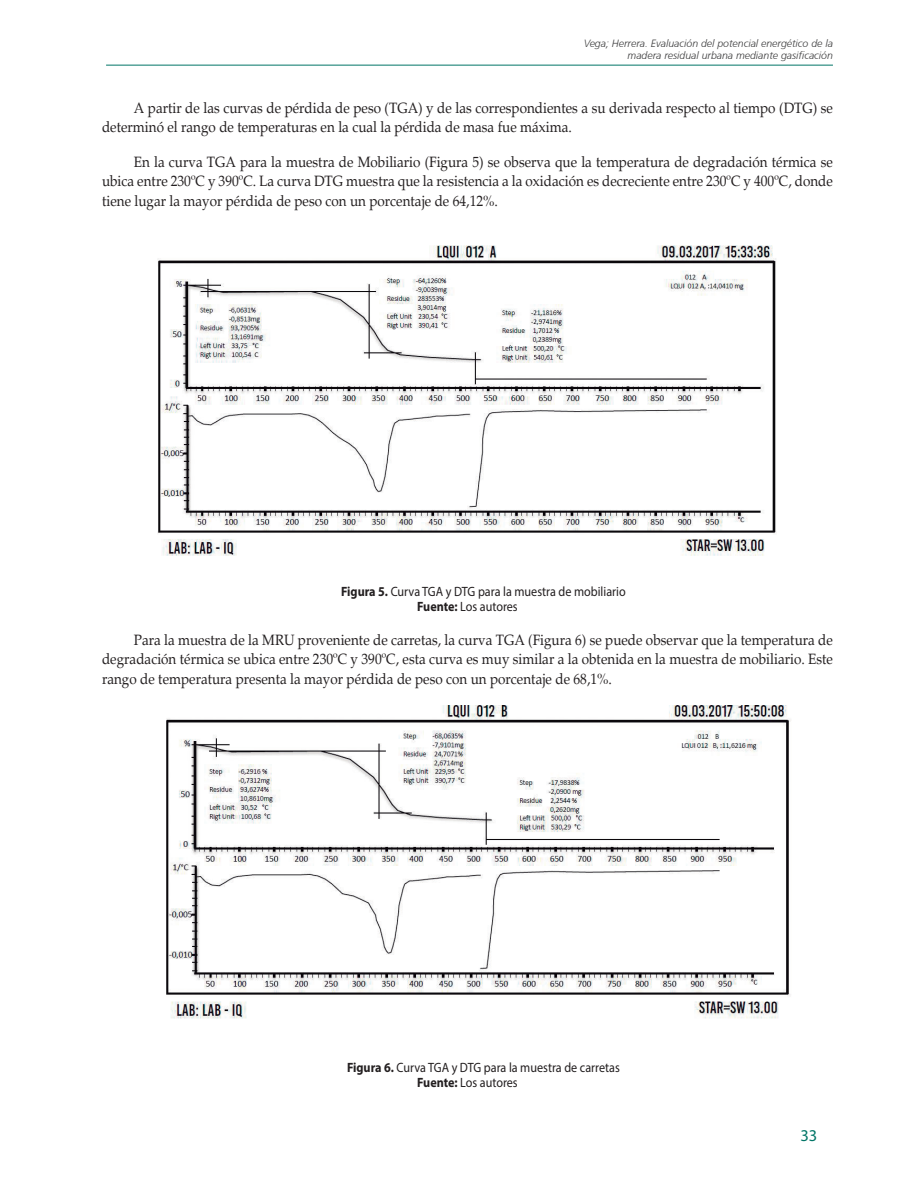
<style>
.page{position:relative;width:918px;height:1188px;background:#fff}
.page>*{position:absolute;margin:0;border:0;box-sizing:border-box;transform-origin:0 0}
.t1{font:16.5px "Myriad Pro";color:#007566}
.parrafos_con_sangria{font:15px/19.5px "Palatino";color:#231f20;text-align:justify;scale:.9 1}
.parrafos_con_sangria-2{font:13.5px/15px "Myriad Pro";color:#231f20;scale:.9 1}
.t2{font:italic 300 10.5px/12px "Frutiger CE";color:#3e3e3f;text-align:right}
.s1{font-weight:700}
</style>
<div class="page">
<hr style="left:106px;top:65px;width:727px;height:1px;background:#007566">
<img style="left:157px;top:245px;width:620px;height:311px">
<img style="left:166px;top:706px;width:625px;height:312px">
<p class="t2" style="left:584px;top:37px;width:251px">Vega; Herrera. Evaluación del potencial energético de la madera residual urbana mediante gasificación</p>
<p class="parrafos_con_sangria" style="left:102px;top:98px;width:814px;text-indent:32px">A partir de las curvas de pérdida de peso (TGA) y de las correspondientes a su derivada respecto al tiempo (DTG) se determinó el rango de temperaturas en la cual la pérdida de masa fue máxima.</p>
<p class="parrafos_con_sangria" style="left:102px;top:152px;width:814px;text-indent:32px">En la curva TGA para la muestra de Mobiliario (Figura 5) se observa que la temperatura de degradación térmica se ubica entre 230ºC y 390ºC. La curva DTG muestra que la resistencia a la oxidación es decreciente entre 230ºC y 400ºC, donde tiene lugar la mayor pérdida de peso con un porcentaje de 64,12%.</p>
<p class="parrafos_con_sangria-2" style="left:417px;top:584px;width:233px;text-indent:-76px"><span class="s1">Figura 5.</span> Curva TGA y DTG para la muestra de mobiliario<br><span class="s1">Fuente:</span> Los autores</p>
<p class="parrafos_con_sangria" style="left:102px;top:630px;width:814px;text-indent:32px">Para la muestra de la MRU proveniente de carretas, la curva TGA (Figura 6) se puede observar que la temperatura de degradación térmica se ubica entre 230ºC y 390ºC, esta curva es muy similar a la obtenida en la muestra de mobiliario. Este rango de temperatura presenta la mayor pérdida de peso con un porcentaje de 68,1%.</p>
<p class="parrafos_con_sangria-2" style="left:417px;top:1060px;width:227px;text-indent:-70px"><span class="s1">Figura 6.</span> Curva TGA y DTG para la muestra de carretas<br><span class="s1">Fuente:</span> Los autores</p>
<p class="t1" style="left:800px;top:1125px;width:18px">33</p>
</div>
